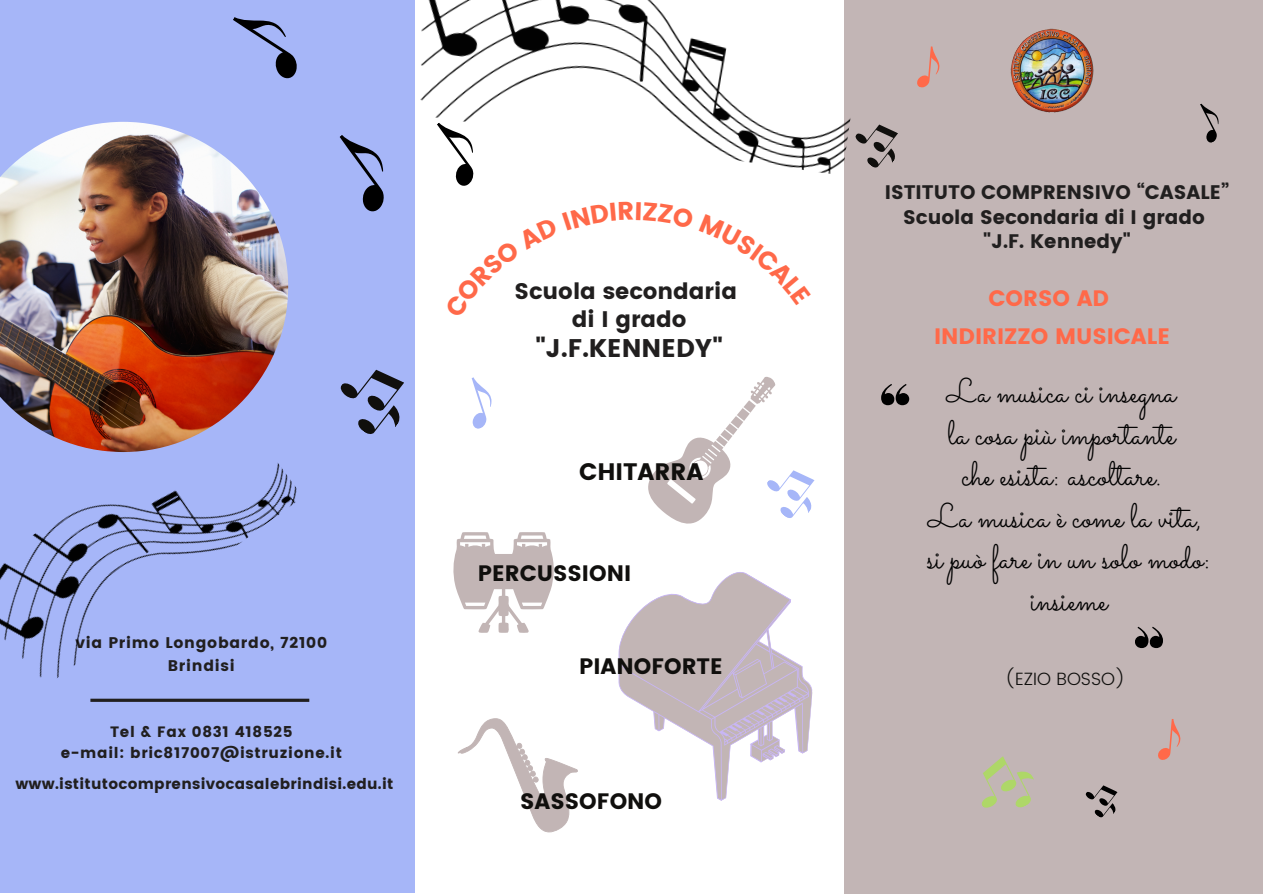
<style>
.page{position:relative;width:1263px;height:894px;background:#fff}
.page>*{position:absolute;margin:0;border:0;box-sizing:border-box;transform-origin:0 0}
.t1{font:33.9px "Sacramento";color:#000}
.t2{font:25.5px "Poppins";color:#211f1f}
.t3{font:23.85px "Poppins";color:#100f0d}
.t4{font:22.5px "Poppins";color:#211f1f}
.t5{font:22.35px "Poppins";color:#100f0d}
.t6{font:22.35px "Poppins";color:#ff6949}
.t7{font:19.65px "Poppins";color:#211f1f}
.t8{font:300 17.85px "Poppins";color:#100f0d}
.t9{font:15.45px/22.5px "Poppins";letter-spacing:.045em;color:#211f1f;text-align:center}
.t10{font:15px "Poppins";letter-spacing:.045em;color:#211f1f}
.t11{font:15px "Poppins";letter-spacing:.02em;color:#211f1f}
</style>
<div class="page">
<div style="left:844px;top:0;width:418px;height:893px;background:#c2b5b5"></div>
<div style="left:0;top:0;width:415px;height:892px;background:#a6b6f8"></div>
<svg style="left:90px;top:698px;width:219px;height:3px"></svg>
<img style="left:1010px;top:28px;width:84px;height:85px">
<img style="left:0;top:122px;width:288px;height:270px">
<svg style="left:339px;top:135px;width:45px;height:77px"></svg>
<svg style="left:1200px;top:103px;width:19px;height:40px"></svg>
<svg style="left:917px;top:46px;width:23px;height:42px"></svg>
<svg style="left:1158px;top:719px;width:23px;height:41px"></svg>
<img style="left:0;top:392px;width:297px;height:286px">
<svg style="left:340px;top:369px;width:64px;height:65px"></svg>
<svg style="left:867px;top:124px;width:31px;height:44px"></svg>
<img style="left:420px;top:0;width:447px;height:174px">
<svg style="left:233px;top:17px;width:64px;height:62px"></svg>
<svg style="left:424px;top:113px;width:66px;height:73px"></svg>
<svg style="left:471px;top:377px;width:21px;height:52px"></svg>
<svg style="left:648px;top:376px;width:167px;height:148px"></svg>
<svg style="left:981px;top:756px;width:53px;height:52px"></svg>
<svg style="left:1085px;top:785px;width:33px;height:33px"></svg>
<svg style="left:453px;top:532px;width:101px;height:101px"></svg>
<svg style="left:458px;top:718px;width:120px;height:115px"></svg>
<svg style="left:881px;top:384px;width:28px;height:21px"></svg>
<svg style="left:1135px;top:626px;width:28px;height:22px"></svg>
<svg style="left:618px;top:572px;width:195px;height:228px"></svg>
<p class="t9" style="left:76px;top:631px;width:253px">via Primo Longobardo, 72100<br>Brindisi</p>
<p class="t10" style="left:110px;top:722px;width:184px">Tel &amp; Fax 0831 418525</p>
<p class="t10" style="left:61px;top:744px;width:283px">e-mail: bric817007@istruzione.it</p>
<p class="t11" style="left:15px;top:775px;width:380px">www.istitutocomprensivocasalebrindisi.edu.it</p>
<p class="t4" style="left:515px;top:278px;width:224px">Scuola secondaria</p>
<p class="t4" style="left:572px;top:305px;width:116px">di I grado</p>
<p class="t2" style="left:535px;top:333px;width:189px">"J.F.KENNEDY"</p>
<p class="t3" style="left:579px;top:457px;width:126px">CHITARRA</p>
<p class="t5" style="left:478px;top:560px;width:155px">PERCUSSIONI</p>
<p class="t5" style="left:579px;top:653px;width:145px">PIANOFORTE</p>
<p class="t5" style="left:520px;top:787px;width:143px">SASSOFONO</p>
<p class="t7" style="left:885px;top:181px;width:346px">ISTITUTO COMPRENSIVO “CASALE”</p>
<p class="t7" style="left:903px;top:205px;width:303px">Scuola Secondaria di I grado</p>
<p class="t7" style="left:983px;top:229px;width:149px">"J.F. Kennedy"</p>
<p class="t6" style="left:988px;top:285px;width:122px">CORSO AD</p>
<p class="t6" style="left:934px;top:323px;width:238px">INDIRIZZO MUSICALE</p>
<p class="t1" style="left:947px;top:370px;width:230px">La musica ci insegna</p>
<p class="t1" style="left:948px;top:412px;width:229px">la cosa più importante</p>
<p class="t1" style="left:961px;top:453px;width:202px">che esista: ascoltare.</p>
<p class="t1" style="left:928px;top:495px;width:275px">La musica è come la vita,</p>
<p class="t1" style="left:927px;top:536px;width:286px">si può fare in un solo modo:</p>
<p class="t1" style="left:1030px;top:578px;width:79px">insieme</p>
<p class="t8" style="left:1005px;top:668px;width:122px">(EZIO BOSSO)</p>
</div>
